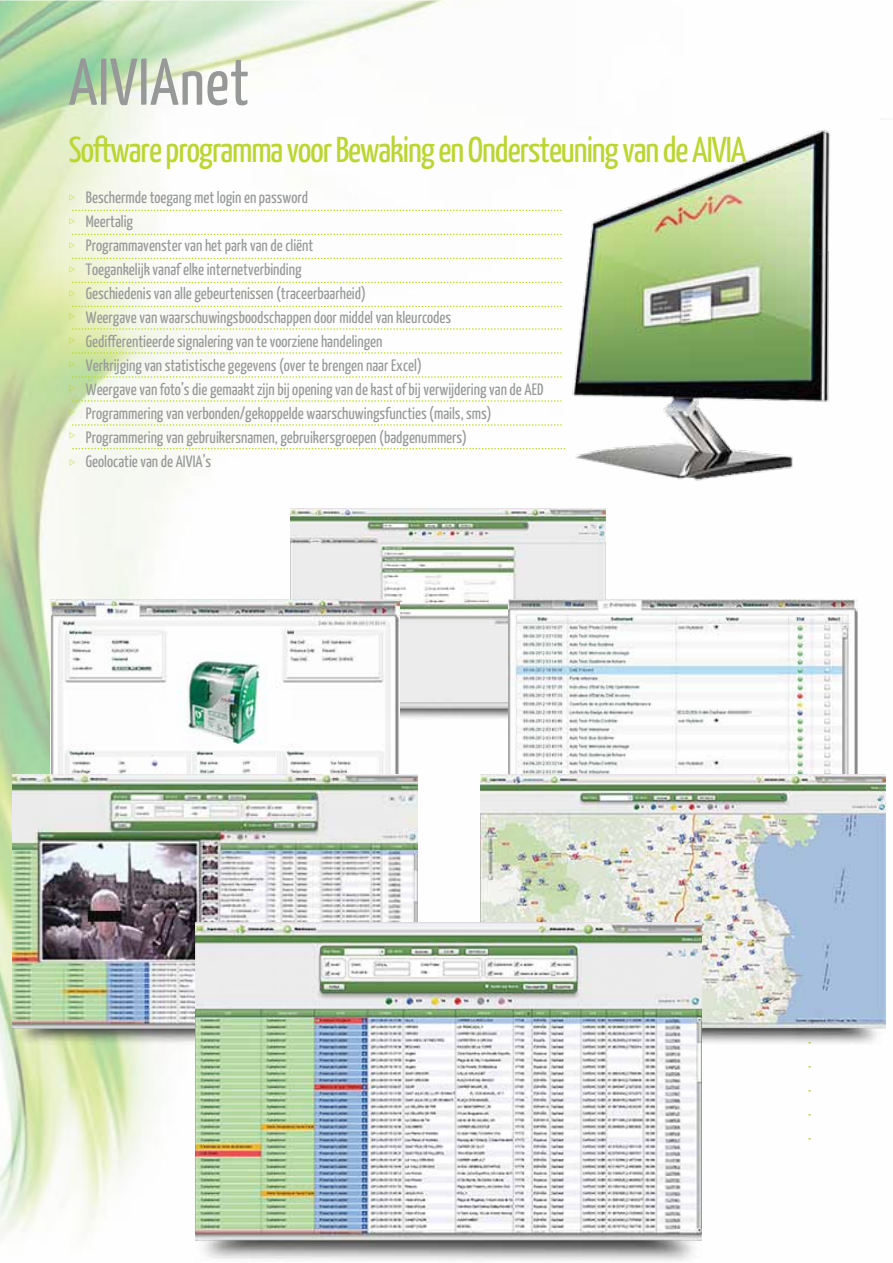
<style>
.page{position:relative;width:893px;height:1263px;background:#fff}
.page>*{position:absolute;margin:0;border:0;box-sizing:border-box;transform-origin:0 0}
.t1{font:66px "Yanone Kaffeesatz";letter-spacing:.01em;color:#979999}
.t2{font:36px "Yanone Kaffeesatz";letter-spacing:-.03em;color:#bbd531}
.t3{font:16.5px/24px "Yanone Kaffeesatz";color:#979999}
</style>
<div class="page">
<img style="left:0;top:0;width:893px;height:1246px">
<svg style="left:73px;top:210px;width:444px;height:1px"></svg>
<svg style="left:73px;top:234px;width:444px;height:1px"></svg>
<svg style="left:73px;top:258px;width:444px;height:1px"></svg>
<svg style="left:73px;top:282px;width:444px;height:1px"></svg>
<svg style="left:73px;top:306px;width:444px;height:1px"></svg>
<svg style="left:73px;top:328px;width:444px;height:2px"></svg>
<svg style="left:73px;top:352px;width:444px;height:2px"></svg>
<svg style="left:73px;top:376px;width:444px;height:2px"></svg>
<svg style="left:73px;top:400px;width:444px;height:2px"></svg>
<svg style="left:73px;top:424px;width:444px;height:2px"></svg>
<img style="left:291px;top:509px;width:315px;height:210px">
<img style="left:508px;top:600px;width:349px;height:174px">
<img style="left:480px;top:774px;width:405px;height:270px">
<img style="left:50px;top:600px;width:349px;height:174px">
<img style="left:13px;top:774px;width:405px;height:270px">
<img style="left:195px;top:923px;width:506px;height:338px">
<img style="left:517px;top:119px;width:376px;height:374px">
<svg style="left:73px;top:448px;width:492px;height:1px"></svg>
<svg style="left:70px;top:194px;width:5px;height:7px"></svg>
<svg style="left:70px;top:218px;width:5px;height:7px"></svg>
<svg style="left:70px;top:242px;width:5px;height:7px"></svg>
<svg style="left:70px;top:266px;width:5px;height:7px"></svg>
<svg style="left:70px;top:290px;width:5px;height:7px"></svg>
<svg style="left:70px;top:313px;width:5px;height:6px"></svg>
<svg style="left:70px;top:337px;width:5px;height:6px"></svg>
<svg style="left:70px;top:361px;width:5px;height:6px"></svg>
<svg style="left:70px;top:385px;width:5px;height:6px"></svg>
<svg style="left:70px;top:409px;width:5px;height:6px"></svg>
<svg style="left:70px;top:432px;width:5px;height:7px"></svg>
<svg style="left:70px;top:459px;width:5px;height:7px"></svg>
<h1 class="t1" style="left:69px;top:42px;width:182px">AIVIAnet</h1>
<h2 class="t2" style="left:69px;top:127px;width:679px">Software programma voor Bewaking en Ondersteuning van de AIVIA</h2>
<p class="t3" style="left:86px;top:185px;width:459px">Beschermde toegang met login en password<br>Meertalig<br>Programmavenster van het park van de cliënt<br>Toegankelijk vanaf elke internetverbinding<br>Geschiedenis van alle gebeurtenissen (traceerbaarheid)<br>Weergave van waarschuwingsboodschappen door middel van kleurcodes Gedifferentieerde signalering van te voorziene handelingen<br>Verkrijging van statistische gegevens (over te brengen naar Excel)<br>Weergave van foto’s die gemaakt zijn bij opening van de kast of bij verwijdering van de AED Programmering van verbonden/gekoppelde waarschuwingsfuncties (mails, sms)<br>Programmering van gebruikersnamen, gebruikersgroepen (badgenummers)<br>Geolocatie van de AIVIA’s</p>
</div>
